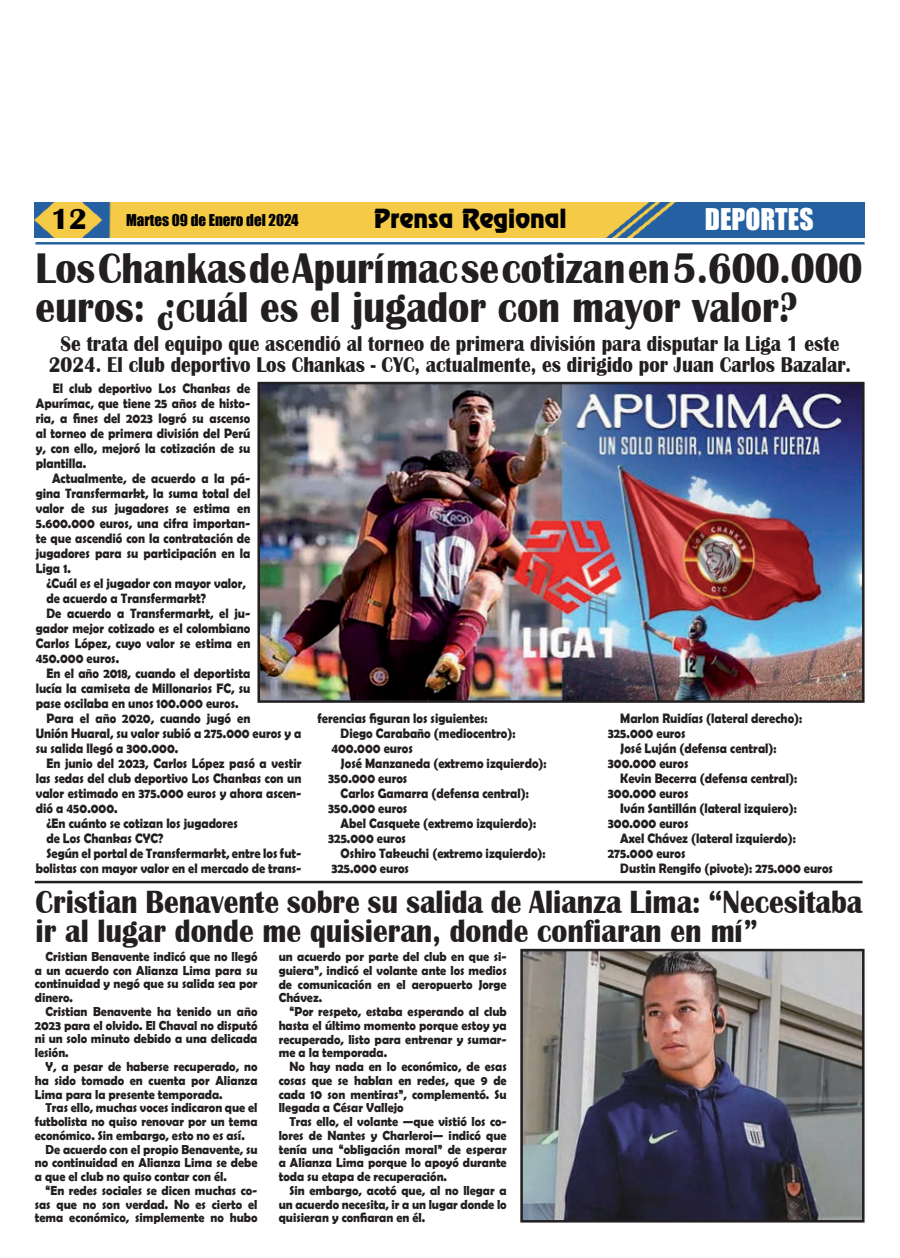
<style>
.page{position:relative;width:900px;height:1258px;background:#fff}
.page>*{position:absolute;margin:0;border:0;box-sizing:border-box;transform-origin:0 0}
.t1{font:700 44.12px/38.8px "Britannic";color:#231f20;scale:.89 1}
.t2{font:700 33.12px/28.8px "Britannic";color:#231f20;scale:.89 1}
.t3{font:700 30px "Britannic";color:#000}
.t4{font:27.5px "Impact";color:#fff}
.t5{font:23.75px "Renfrew Normal";color:#000}
.t6{font:700 22px/21.2px "Britannic";color:#231f20;text-align:center;scale:.88 1}
.t7{font:15px "Impact";color:#000}
.t8{font:700 13.75px/15px "Berlin Sans FB Demi";color:#231f20;text-align:justify;scale:.9 1}
.t9{font:700 13.12px/13.8px "Berlin Sans FB Demi";color:#231f20;text-align:justify;scale:.93 1}
</style>
<div class="page">
<img style="left:35px;top:203px;width:830px;height:35px">
<hr style="left:35px;top:242px;width:830px;height:3px;background:#2361a2">
<img style="left:261px;top:386px;width:600px;height:313px">
<div style="left:257px;top:382px;width:608px;height:321px;border:3px solid #231f20"></div>
<hr style="left:35px;top:881px;width:828px;height:2px;background:#231f20">
<img style="left:524px;top:953px;width:337px;height:265px">
<div style="left:520px;top:949px;width:345px;height:273px;border:3px solid #231f20"></div>
<h3 class="t3" style="left:51px;top:203px;width:38px">12</h3>
<p class="t7" style="left:126px;top:212px;width:174px">Martes 09 de Enero del 2024</p>
<h3 class="t5" style="left:374px;top:209px;width:194px">Prensa Regional</h3>
<h3 class="t4" style="left:705px;top:205px;width:110px">DEPORTES</h3>
<h1 class="t1" style="left:36px;top:249px;width:931px">Los Chankas de Apurímac se cotizan en 5.600.000 euros: ¿cuál es el jugador con mayor valor?</h1>
<h3 class="t6" style="left:49px;top:333px;width:913px">Se trata del equipo que ascendió al torneo de primera división para disputar la Liga 1 este<br>2024. El club deportivo Los Chankas - CYC, actualmente, es dirigido por Juan Carlos Bazalar.</h3>
<p class="t8" style="left:36px;top:381px;width:240px;text-indent:17px">El club deportivo Los Chankas de Apurímac, que tiene 25 años de histo&shy;ria, a fines del 2023 logró su ascenso al torneo de primera división del Perú y, con ello, mejoró la cotización de su plantilla.</p>
<p class="t8" style="left:36px;top:471px;width:240px;text-indent:16px">Actualmente, de acuerdo a la pá&shy;gina Transfermarkt, la suma total del valor de sus jugadores se estima en 5.600.000 euros, una cifra importan&shy;te que ascendió con la contratación de jugadores para su participación en la Liga 1.</p>
<p class="t8" style="left:46px;top:576px;width:223px">¿Cuál es el jugador con mayor valor,</p>
<p class="t8" style="left:46px;top:591px;width:179px">de acuerdo a Transfermarkt?</p>
<p class="t8" style="left:46px;top:606px;width:228px">De acuerdo a Transfermarkt, el ju-</p>
<p class="t8" style="left:36px;top:621px;width:240px">gador mejor cotizado es el colombiano</p>
<p class="t8" style="left:36px;top:636px;width:240px">Carlos López, cuyo valor se estima en</p>
<p class="t8" style="left:36px;top:651px;width:94px">450.000 euros.</p>
<p class="t8" style="left:46px;top:666px;width:228px">En el año 2018, cuando el deportista</p>
<p class="t8" style="left:36px;top:681px;width:240px">lucía la camiseta de Millonarios FC, su</p>
<p class="t8" style="left:36px;top:696px;width:227px">pase oscilaba en unos 100.000 euros.</p>
<p class="t8" style="left:46px;top:711px;width:228px">Para el año 2020, cuando jugó en</p>
<p class="t8" style="left:36px;top:726px;width:297px">Unión Huaral, su valor subió a 275.000 euros y a</p>
<p class="t8" style="left:36px;top:741px;width:160px">su salida llegó a 300.000.</p>
<p class="t8" style="left:46px;top:756px;width:285px">En junio del 2023, Carlos López pasó a vestir</p>
<p class="t8" style="left:36px;top:771px;width:297px">las sedas del club deportivo Los Chankas con un</p>
<p class="t8" style="left:36px;top:786px;width:297px">valor estimado en 375.000 euros y ahora ascen-</p>
<p class="t8" style="left:36px;top:801px;width:93px">dió a 450.000.</p>
<p class="t8" style="left:46px;top:816px;width:214px">¿En cuánto se cotizan los jugadores</p>
<p class="t8" style="left:46px;top:831px;width:131px">de Los Chankas CYC?</p>
<p class="t8" style="left:46px;top:846px;width:285px">Según el portal de Transfermarkt, entre los fut-</p>
<p class="t8" style="left:36px;top:861px;width:297px">bolistas con mayor valor en el mercado de trans-</p>
<p class="t8" style="left:318px;top:710px;width:190px">ferencias figuran los siguientes:</p>
<p class="t8" style="left:341px;top:726px;width:196px">Diego Carabaño (mediocentro):</p>
<p class="t8" style="left:331px;top:741px;width:92px">400.000 euros</p>
<p class="t8" style="left:341px;top:756px;width:230px">José Manzaneda (extremo izquierdo):</p>
<p class="t8" style="left:328px;top:771px;width:89px">350.000 euros</p>
<p class="t8" style="left:341px;top:786px;width:211px">Carlos Gamarra (defensa central):</p>
<p class="t8" style="left:328px;top:801px;width:89px">350.000 euros</p>
<p class="t8" style="left:341px;top:816px;width:219px">Abel Casquete (extremo izquierdo):</p>
<p class="t8" style="left:328px;top:831px;width:88px">325.000 euros</p>
<p class="t8" style="left:341px;top:846px;width:229px">Oshiro Takeuchi (extremo izquierdo):</p>
<p class="t8" style="left:331px;top:861px;width:88px">325.000 euros</p>
<p class="t8" style="left:620px;top:711px;width:204px">Marlon Ruidías (lateral derecho):</p>
<p class="t8" style="left:608px;top:726px;width:88px">325.000 euros</p>
<p class="t8" style="left:620px;top:741px;width:175px">José Luján (defensa central):</p>
<p class="t8" style="left:608px;top:756px;width:91px">300.000 euros</p>
<p class="t8" style="left:620px;top:771px;width:198px">Kevin Becerra (defensa central):</p>
<p class="t8" style="left:608px;top:786px;width:91px">300.000 euros</p>
<p class="t8" style="left:620px;top:801px;width:198px">Iván Santillán (lateral izquiero):</p>
<p class="t8" style="left:608px;top:816px;width:91px">300.000 euros</p>
<p class="t8" style="left:620px;top:831px;width:197px">Axel Chávez (lateral izquierdo):</p>
<p class="t8" style="left:608px;top:846px;width:88px">275.000 euros</p>
<p class="t8" style="left:620px;top:861px;width:238px">Dustin Rengifo (pivote): 275.000 euros</p>
<h2 class="t2" style="left:36px;top:887px;width:930px">Cristian Benavente sobre su salida de Alianza Lima: “Necesitaba ir al lugar donde me quisieran, donde confiaran en mí”</h2>
<p class="t9" style="left:35px;top:950px;width:241px;text-indent:11px">Cristian Benavente indicó que no llegó a un acuerdo con Alianza Lima para su continuidad y negó que su salida sea por dinero.</p>
<p class="t9" style="left:35px;top:1005px;width:241px;text-indent:11px">Cristian Benavente ha tenido un año 2023 para el olvido. El Chaval no disputó ni un solo minuto debido a una delicada lesión.</p>
<p class="t9" style="left:35px;top:1060px;width:241px;text-indent:11px">Y, a pesar de haberse recuperado, no ha sido tomado en cuenta por Alianza Lima para la presente temporada.</p>
<p class="t9" style="left:45px;top:1101px;width:229px">Tras ello, muchas voces indicaron que el</p>
<p class="t9" style="left:35px;top:1115px;width:241px">futbolista no quiso renovar por un tema</p>
<p class="t9" style="left:35px;top:1129px;width:227px">económico. Sin embargo, esto no es así.</p>
<p class="t9" style="left:45px;top:1143px;width:230px">De acuerdo con el propio Benavente, su</p>
<p class="t9" style="left:35px;top:1156px;width:241px">no continuidad en Alianza Lima se debe</p>
<p class="t9" style="left:35px;top:1170px;width:208px">a que el club no quiso contar con él.</p>
<p class="t9" style="left:45px;top:1184px;width:230px">“En redes sociales se dicen muchas co-</p>
<p class="t9" style="left:35px;top:1198px;width:241px">sas que no son verdad. No es cierto el</p>
<p class="t9" style="left:35px;top:1211px;width:241px">tema económico, simplemente no hubo</p>
<p class="t9" style="left:279px;top:950px;width:247px">un acuerdo por parte del club en que si&shy;guiera”, indicó el volante ante los medios de comunicación en el aeropuerto Jorge Chávez.</p>
<p class="t9" style="left:279px;top:1005px;width:247px;text-indent:11px">“Por respeto, estaba esperando al club hasta el último momento porque estoy ya recuperado, listo para entrenar y sumar&shy;me a la temporada.</p>
<p class="t9" style="left:279px;top:1060px;width:247px;text-indent:11px">No hay nada en lo económico, de esas cosas que se hablan en redes, que 9 de cada 10 son mentiras”, complementó. Su llegada a César Vallejo</p>
<p class="t9" style="left:279px;top:1115px;width:247px;text-indent:11px">Tras ello, el volante —que vistió los co&shy;lores de Nantes y Charleroi— indicó que tenía una “obligación moral” de esperar a Alianza Lima porque lo apoyó durante toda su etapa de recuperación.</p>
<p class="t9" style="left:279px;top:1184px;width:247px;text-indent:11px">Sin embargo, acotó que, al no llegar a un acuerdo necesita, ir a un lugar donde lo quisieran y confiaran en él.</p>
</div>
